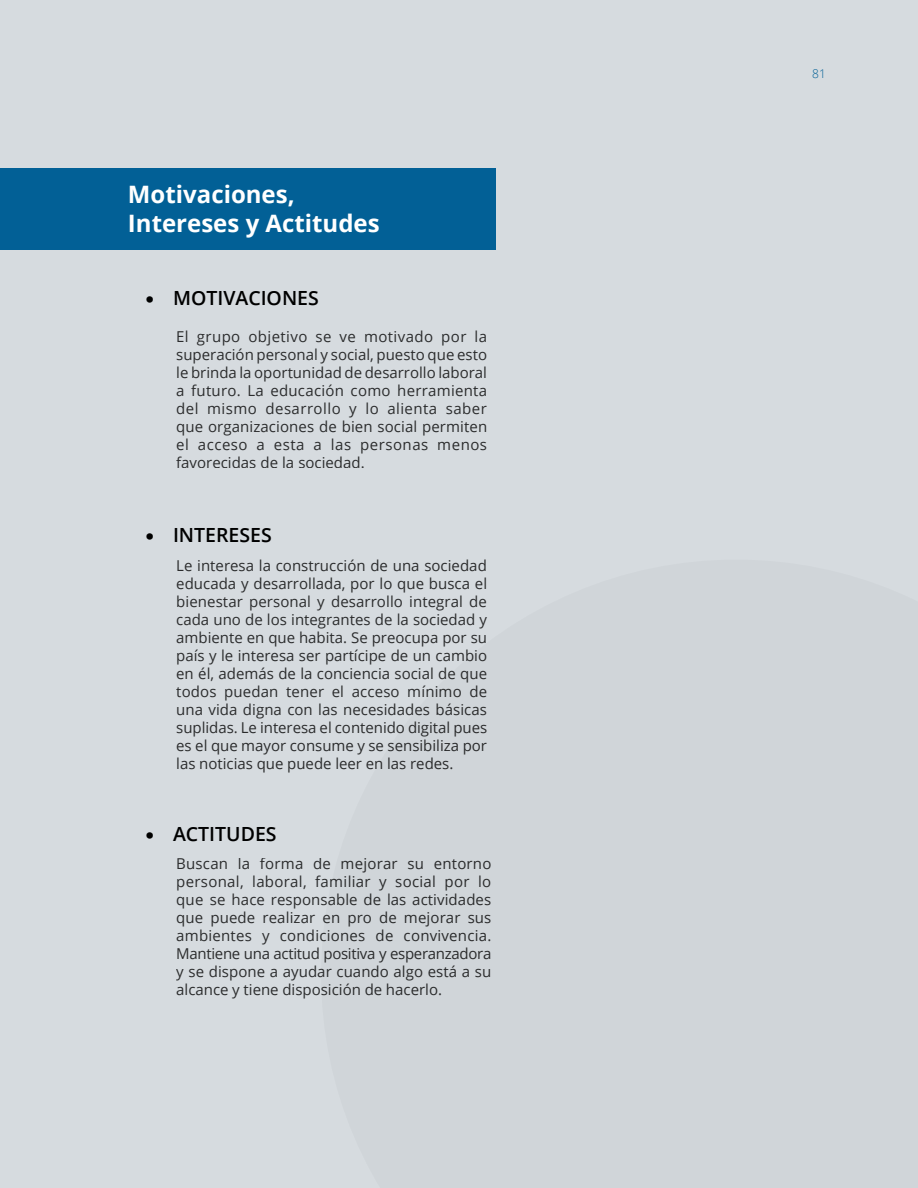
<style>
.page{position:relative;width:918px;height:1188px;background:#d6dbdf}
.page>*{position:absolute;margin:0;border:0;box-sizing:border-box;transform-origin:0 0}
.t1{font:700 24px/28.8px "Open Sans";color:#fff}
.t2{font:600 19.5px "Open Sans";color:#000}
.t3{font:15px/18px "Open Sans";color:#000;text-align:justify}
.t4{font:300 12px "Open Sans";color:#026096}
.s1{font-family:"Montserrat";font-weight:900}
</style>
<div class="page">
<div style="left:0;top:169px;width:496px;height:81px;background:#026096"></div>
<h1 class="t1" style="left:128px;top:179px;width:253px">Motivaciones,<br>Intereses y Actitudes</h1>
<h2 class="t2" style="left:146px;top:285px;width:174px"><span class="s1">•</span> MOTIVACIONES</h2>
<p class="t3" style="left:176px;top:327px;width:312px">El grupo objetivo se ve motivado por la superación personal y social, puesto que esto le brinda la oportunidad de desarrollo laboral a futuro. La educación como herramienta del mismo desarrollo y lo alienta saber que organizaciones de bien social permiten el acceso a esta a las personas menos favorecidas de la sociedad.</p>
<h2 class="t2" style="left:146px;top:522px;width:127px"><span class="s1">•</span> INTERESES</h2>
<p class="t3" style="left:176px;top:556px;width:312px">Le interesa la construcción de una sociedad educada y desarrollada, por lo que busca el bienestar personal y desarrollo integral de cada uno de los integrantes de la sociedad y ambiente en que habita. Se preocupa por su país y le interesa ser partícipe de un cambio en él, además de la conciencia social de que todos puedan tener el acceso mínimo de una vida digna con las necesidades básicas suplidas. Le interesa el contenido digital pues es el que mayor consume y se sensibiliza por las noticias que puede leer en las redes.</p>
<h2 class="t2" style="left:146px;top:820px;width:132px"><span class="s1">•</span> ACTITUDES</h2>
<p class="t3" style="left:176px;top:855px;width:317px">Buscan la forma de mejorar su entorno personal, laboral, familiar y social por lo que se hace responsable de las actividades que puede realizar en pro de mejorar sus ambientes y condiciones de convivencia.<br>Mantiene una actitud positiva y esperanzadora y se dispone a ayudar cuando algo está a su alcance y tiene disposición de hacerlo.</p>
<p class="t4" style="left:812px;top:65px;width:15px">81</p>
</div>
